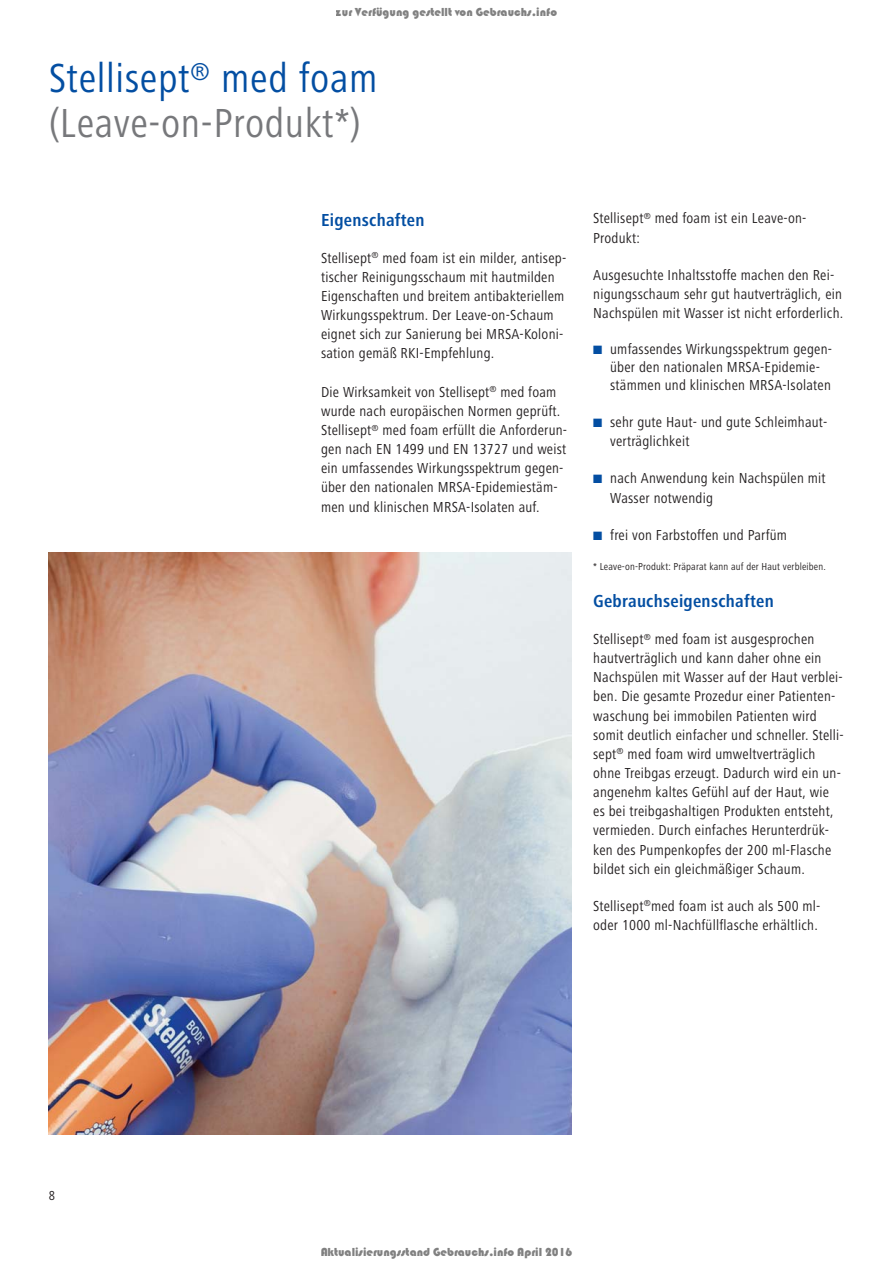
<style>
.page{position:relative;width:893px;height:1263px;background:#fff}
.page>*{position:absolute;margin:0;border:0;box-sizing:border-box;transform-origin:0 0}
.t1{font:42px/45px "Hartmann";letter-spacing:.015em;color:#77787b}
.t2{font:700 18px "Hartmann";letter-spacing:.015em;color:#034ea2}
.t3{font:15px/19.2px "Hartmann";letter-spacing:.015em;color:#231f20}
.t4{font:13.5px "Hartmann";color:#231f20}
.t5{font:12px "Bauhaus 93";color:rgb(0 0 0/.5)}
.t6{font:10.5px "Hartmann";letter-spacing:.015em;color:#231f20}
.s1{color:#034ea2}
</style>
<div class="page">
<img style="left:49px;top:552px;width:523px;height:583px">
<p class="t5" style="left:336px;top:6px;width:223px">zur Verfügung gestellt von Gebrauchs.info</p>
<h1 class="t1" style="left:49px;top:59px;width:330px"><span class="s1">Stellisept</span><sup>®</sup> <span class="s1">med foam </span>(Leave-on-Produkt*)</h1>
<p class="t2" style="left:321px;top:213px;width:105px">Eigenschaften</p>
<p class="t3" style="left:321px;top:249px;width:247px">Stellisept<sup>®</sup> med foam ist ein milder, antisep&shy;tischer Reinigungsschaum mit hautmilden Eigenschaften und breitem antibakteriellem Wirkungsspektrum. Der Leave-on-Schaum eignet sich zur Sanierung bei MRSA-Koloni&shy;sation gemäß RKI-Empfehlung.</p>
<p class="t3" style="left:321px;top:383px;width:247px">Die Wirksamkeit von Stellisept<sup>®</sup> med foam wurde nach europäischen Normen geprüft.<br>Stellisept<sup>®</sup> med foam erfüllt die Anforderun&shy;gen nach EN 1499 und EN 13727 und weist ein umfassendes Wirkungsspektrum gegen&shy;über den nationalen MRSA-Epidemiestäm&shy;men und klinischen MRSA-Isolaten auf.</p>
<p class="t3" style="left:593px;top:210px;width:215px">Stellisept<sup>®</sup> med foam ist ein Leave-on-<br>Produkt:</p>
<p class="t3" style="left:593px;top:266px;width:252px">Ausgesuchte Inhaltsstoffe machen den Rei&shy;nigungsschaum sehr gut hautverträglich, ein<br>Nachspülen mit Wasser ist nicht erforderlich.</p>
<p class="t3" style="left:610px;top:341px;width:223px;line-height:18px;text-indent:-17px"><span class="s1">■</span> umfassendes Wirkungsspektrum gegen&shy;über den nationalen MRSA-Epidemie&shy;stämmen und klinischen MRSA-Isolaten</p>
<p class="t3" style="left:610px;top:414px;width:219px;text-indent:-17px"><span class="s1">■</span> sehr gute Haut- und gute Schleimhaut&shy;verträglichkeit</p>
<p class="t3" style="left:610px;top:470px;width:217px;text-indent:-17px"><span class="s1">■</span> nach Anwendung kein Nachspülen mit<br>Wasser notwendig</p>
<p class="t3" style="left:593px;top:526px;width:195px"><span class="s1">■</span> frei von Farbstoffen und Parfüm</p>
<p class="t6" style="left:593px;top:562px;width:234px">* Leave-on-Produkt: Präparat kann auf der Haut verbleiben.</p>
<p class="t2" style="left:593px;top:594px;width:182px">Gebrauchseigenschaften</p>
<p class="t3" style="left:593px;top:631px;width:252px">Stellisept<sup>®</sup> med foam ist ausgesprochen hautverträglich und kann daher ohne ein Nachspülen mit Wasser auf der Haut verblei&shy;ben. Die gesamte Prozedur einer Patienten&shy;waschung bei immobilen Patienten wird somit deutlich einfacher und schneller. Stelli&shy;sept<sup>®</sup> med foam wird umweltverträglich ohne Treibgas erzeugt. Dadurch wird ein un&shy;angenehm kaltes Gefühl auf der Haut, wie es bei treibgashaltigen Produkten entsteht, vermieden. Durch einfaches Herunterdrük&shy;ken des Pumpenkopfes der 200 ml-Flasche bildet sich ein gleichmäßiger Schaum.</p>
<p class="t3" style="left:593px;top:897px;width:229px">Stellisept<sup>®</sup>med foam ist auch als 500 ml&shy;oder 1000 ml-Nachfüllflasche erhältlich.</p>
<p class="t4" style="left:49px;top:1191px;width:8px">8</p>
<p class="t5" style="left:321px;top:1245px;width:253px">Aktualisierungsstand Gebrauchs.info April 2016</p>
</div>
